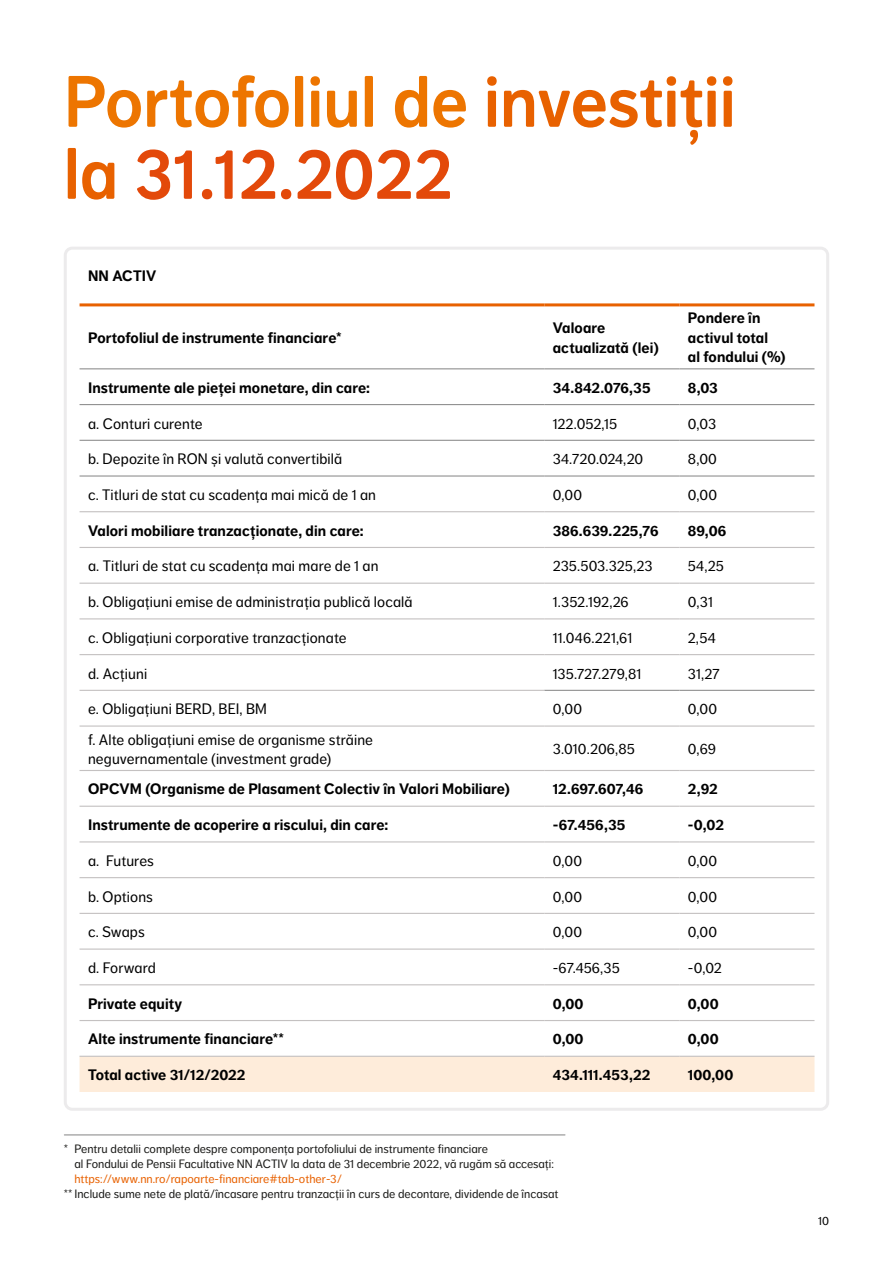
<style>
.page{position:relative;width:893px;height:1263px;background:#fff}
.page>*{position:absolute;margin:0;border:0;box-sizing:border-box;transform-origin:0 0}
.t1{font:72px/72px "NN Dagny Display";color:#ed7500}
.t2{font:15px/19.5px "NN Dagny Text";letter-spacing:.01em;color:#000}
.t3{font:700 15px/19.5px "NN Dagny Text";letter-spacing:.005em;color:#000}
.t4{font:12px/15px "NN Dagny Text";color:#1a1a18}
.t5{font:12px "NN Dagny Text";color:#e86100}
.t6{font:12px "NN Dagny Text";color:#000}
.s1{color:#e86100}
.s2{color:#e3490a}
</style>
<div class="page">
<div style="left:80px;top:1057px;width:734px;height:35px;background:#feecda"></div>
<hr style="left:80px;top:440px;width:464px;height:1px;background:#919191">
<hr style="left:544px;top:440px;width:135px;height:1px;background:#919191">
<hr style="left:679px;top:440px;width:135px;height:1px;background:#919191">
<hr style="left:80px;top:475px;width:464px;height:2px;background:#919191">
<hr style="left:544px;top:475px;width:135px;height:2px;background:#919191">
<hr style="left:679px;top:475px;width:135px;height:2px;background:#919191">
<hr style="left:544px;top:690px;width:135px;height:1px;background:#919191">
<hr style="left:679px;top:690px;width:135px;height:1px;background:#919191">
<hr style="left:80px;top:511px;width:464px;height:1px;background:#c4c1c1">
<hr style="left:544px;top:511px;width:135px;height:1px;background:#c4c1c1">
<hr style="left:679px;top:511px;width:135px;height:1px;background:#c4c1c1">
<hr style="left:80px;top:547px;width:464px;height:1px;background:#c4c1c1">
<hr style="left:544px;top:547px;width:135px;height:1px;background:#c4c1c1">
<hr style="left:679px;top:547px;width:135px;height:1px;background:#c4c1c1">
<hr style="left:80px;top:583px;width:464px;height:1px;background:#c4c1c1">
<hr style="left:544px;top:583px;width:135px;height:1px;background:#c4c1c1">
<hr style="left:679px;top:583px;width:135px;height:1px;background:#c4c1c1">
<hr style="left:80px;top:618px;width:464px;height:1px;background:#c4c1c1">
<hr style="left:544px;top:618px;width:135px;height:1px;background:#c4c1c1">
<hr style="left:679px;top:618px;width:135px;height:1px;background:#c4c1c1">
<hr style="left:80px;top:654px;width:464px;height:1px;background:#c4c1c1">
<hr style="left:544px;top:654px;width:135px;height:1px;background:#c4c1c1">
<hr style="left:679px;top:654px;width:135px;height:1px;background:#c4c1c1">
<hr style="left:80px;top:690px;width:464px;height:1px;background:#c4c1c1">
<hr style="left:80px;top:725px;width:464px;height:2px;background:#c4c1c1">
<hr style="left:544px;top:725px;width:135px;height:2px;background:#c4c1c1">
<hr style="left:679px;top:725px;width:135px;height:2px;background:#c4c1c1">
<hr style="left:80px;top:770px;width:464px;height:1px;background:#c4c1c1">
<hr style="left:544px;top:770px;width:135px;height:1px;background:#c4c1c1">
<hr style="left:679px;top:770px;width:135px;height:1px;background:#c4c1c1">
<hr style="left:80px;top:404px;width:464px;height:1px;background:#919191">
<hr style="left:544px;top:404px;width:135px;height:1px;background:#919191">
<hr style="left:679px;top:404px;width:135px;height:1px;background:#919191">
<hr style="left:80px;top:368px;width:464px;height:1px;background:#919191">
<hr style="left:544px;top:368px;width:135px;height:1px;background:#919191">
<hr style="left:679px;top:368px;width:135px;height:1px;background:#919191">
<hr style="left:80px;top:303px;width:464px;height:3px;background:#e86100">
<hr style="left:544px;top:303px;width:135px;height:3px;background:#e86100">
<hr style="left:679px;top:303px;width:135px;height:3px;background:#e86100">
<hr style="left:80px;top:841px;width:464px;height:1px;background:#c4c1c1">
<hr style="left:544px;top:841px;width:135px;height:1px;background:#c4c1c1">
<hr style="left:679px;top:841px;width:135px;height:1px;background:#c4c1c1">
<hr style="left:80px;top:877px;width:464px;height:1px;background:#c4c1c1">
<hr style="left:544px;top:877px;width:135px;height:1px;background:#c4c1c1">
<hr style="left:679px;top:877px;width:135px;height:1px;background:#c4c1c1">
<hr style="left:80px;top:913px;width:464px;height:1px;background:#c4c1c1">
<hr style="left:544px;top:913px;width:135px;height:1px;background:#c4c1c1">
<hr style="left:679px;top:913px;width:135px;height:1px;background:#c4c1c1">
<hr style="left:80px;top:948px;width:464px;height:2px;background:#c4c1c1">
<hr style="left:544px;top:948px;width:135px;height:2px;background:#c4c1c1">
<hr style="left:679px;top:948px;width:135px;height:2px;background:#c4c1c1">
<hr style="left:80px;top:984px;width:464px;height:1px;background:#c4c1c1">
<hr style="left:544px;top:984px;width:135px;height:1px;background:#c4c1c1">
<hr style="left:679px;top:984px;width:135px;height:1px;background:#c4c1c1">
<hr style="left:80px;top:1020px;width:464px;height:1px;background:#c4c1c1">
<hr style="left:544px;top:1020px;width:135px;height:1px;background:#c4c1c1">
<hr style="left:679px;top:1020px;width:135px;height:1px;background:#c4c1c1">
<hr style="left:80px;top:806px;width:464px;height:1px;background:#c4c1c1">
<hr style="left:544px;top:806px;width:135px;height:1px;background:#c4c1c1">
<hr style="left:679px;top:806px;width:135px;height:1px;background:#c4c1c1">
<hr style="left:80px;top:1056px;width:464px;height:1px;background:#c4c1c1">
<hr style="left:544px;top:1056px;width:135px;height:1px;background:#c4c1c1">
<hr style="left:679px;top:1056px;width:135px;height:1px;background:#c4c1c1">
<hr style="left:64px;top:1134px;width:501px;height:1px;background:#919191">
<h1 class="t1" style="left:64px;top:66px;width:673px">Portofoliul de <span class="s1">investiții la</span> <span class="s2">31.12.2022</span></h1>
<p class="t3" style="left:88px;top:266px;width:70px">NN ACTIV</p>
<p class="t3" style="left:88px;top:328px;width:255px">Portofoliul de instrumente financiare*</p>
<p class="t3" style="left:553px;top:318px;width:107px">Valoare actualizată (lei)</p>
<p class="t3" style="left:688px;top:309px;width:99px">Pondere în activul total<br>al fondului (%)</p>
<p class="t3" style="left:88px;top:378px;width:283px">Instrumente ale pieței monetare, din care:</p>
<p class="t3" style="left:553px;top:378px;width:99px">34.842.076,35</p>
<p class="t3" style="left:688px;top:378px;width:31px">8,03</p>
<p class="t2" style="left:88px;top:414px;width:116px">a. Conturi curente</p>
<p class="t2" style="left:553px;top:414px;width:66px">122.052,15</p>
<p class="t2" style="left:688px;top:414px;width:30px">0,03</p>
<p class="t2" style="left:88px;top:449px;width:256px">b. Depozite în RON și valută convertibilă</p>
<p class="t2" style="left:553px;top:449px;width:92px">34.720.024,20</p>
<p class="t2" style="left:688px;top:449px;width:31px">8,00</p>
<p class="t2" style="left:88px;top:485px;width:290px">c. Titluri de stat cu scadența mai mică de 1 an</p>
<p class="t2" style="left:553px;top:485px;width:31px">0,00</p>
<p class="t2" style="left:688px;top:485px;width:31px">0,00</p>
<p class="t3" style="left:88px;top:521px;width:277px">Valori mobiliare tranzacționate, din care:</p>
<p class="t3" style="left:553px;top:521px;width:107px">386.639.225,76</p>
<p class="t3" style="left:688px;top:521px;width:40px">89,06</p>
<p class="t2" style="left:88px;top:556px;width:292px">a. Titluri de stat cu scadența mai mare de 1 an</p>
<p class="t2" style="left:553px;top:556px;width:101px">235.503.325,23</p>
<p class="t2" style="left:688px;top:556px;width:37px">54,25</p>
<p class="t2" style="left:88px;top:592px;width:326px">b. Obligațiuni emise de administrația publică locală</p>
<p class="t2" style="left:553px;top:592px;width:77px">1.352.192,26</p>
<p class="t2" style="left:688px;top:592px;width:27px">0,31</p>
<p class="t2" style="left:88px;top:628px;width:260px">c. Obligațiuni corporative tranzacționate</p>
<p class="t2" style="left:553px;top:628px;width:81px">11.046.221,61</p>
<p class="t2" style="left:688px;top:628px;width:29px">2,54</p>
<p class="t2" style="left:88px;top:664px;width:61px">d. Acțiuni</p>
<p class="t2" style="left:553px;top:664px;width:90px">135.727.279,81</p>
<p class="t2" style="left:688px;top:664px;width:33px">31,27</p>
<p class="t2" style="left:88px;top:699px;width:180px">e. Obligațiuni BERD, BEI, BM</p>
<p class="t2" style="left:553px;top:699px;width:31px">0,00</p>
<p class="t2" style="left:688px;top:699px;width:31px">0,00</p>
<p class="t2" style="left:88px;top:730px;width:286px">f. Alte obligațiuni emise de organisme străine neguvernamentale (investment grade)</p>
<p class="t2" style="left:553px;top:739px;width:84px">3.010.206,85</p>
<p class="t2" style="left:688px;top:739px;width:30px">0,69</p>
<p class="t3" style="left:88px;top:779px;width:423px">OPCVM (Organisme de Plasament Colectiv în Valori Mobiliare)</p>
<p class="t3" style="left:553px;top:779px;width:92px">12.697.607,46</p>
<p class="t3" style="left:688px;top:779px;width:31px">2,92</p>
<p class="t3" style="left:88px;top:815px;width:302px">Instrumente de acoperire a riscului, din care:</p>
<p class="t3" style="left:553px;top:815px;width:74px">-67.456,35</p>
<p class="t3" style="left:688px;top:815px;width:38px">-0,02</p>
<p class="t2" style="left:88px;top:851px;width:67px">a. Futures</p>
<p class="t2" style="left:553px;top:851px;width:31px">0,00</p>
<p class="t2" style="left:688px;top:851px;width:31px">0,00</p>
<p class="t2" style="left:88px;top:887px;width:66px">b. Options</p>
<p class="t2" style="left:553px;top:887px;width:31px">0,00</p>
<p class="t2" style="left:688px;top:887px;width:31px">0,00</p>
<p class="t2" style="left:88px;top:922px;width:58px">c. Swaps</p>
<p class="t2" style="left:553px;top:922px;width:31px">0,00</p>
<p class="t2" style="left:688px;top:922px;width:31px">0,00</p>
<p class="t2" style="left:88px;top:958px;width:69px">d. Forward</p>
<p class="t2" style="left:553px;top:958px;width:69px">-67.456,35</p>
<p class="t2" style="left:688px;top:958px;width:35px">-0,02</p>
<p class="t3" style="left:88px;top:994px;width:96px">Private equity</p>
<p class="t3" style="left:553px;top:994px;width:32px">0,00</p>
<p class="t3" style="left:688px;top:994px;width:32px">0,00</p>
<p class="t3" style="left:88px;top:1029px;width:198px">Alte instrumente financiare**</p>
<p class="t3" style="left:553px;top:1029px;width:32px">0,00</p>
<p class="t3" style="left:688px;top:1029px;width:32px">0,00</p>
<p class="t3" style="left:88px;top:1065px;width:159px">Total active 31/12/2022</p>
<p class="t3" style="left:553px;top:1065px;width:99px">434.111.453,22</p>
<p class="t3" style="left:688px;top:1065px;width:47px">100,00</p>
<p class="t4" style="left:74px;top:1141px;width:481px;text-indent:-11px">* Pentru detalii complete despre componența portofoliului de instrumente financiare<br>al Fondului de Pensii Facultative NN ACTIV la data de 31 decembrie 2022, vă rugăm să accesați:</p>
<p class="t5" style="left:74px;top:1172px;width:269px">https://www.nn.ro/rapoarte-financiare#tab-other-3/</p>
<p class="t4" style="left:64px;top:1186px;width:496px">** Include sume nete de plată/încasare pentru tranzacții în curs de decontare, dividende de încasat</p>
<p class="t6" style="left:818px;top:1214px;width:13px">10</p>
</div>
